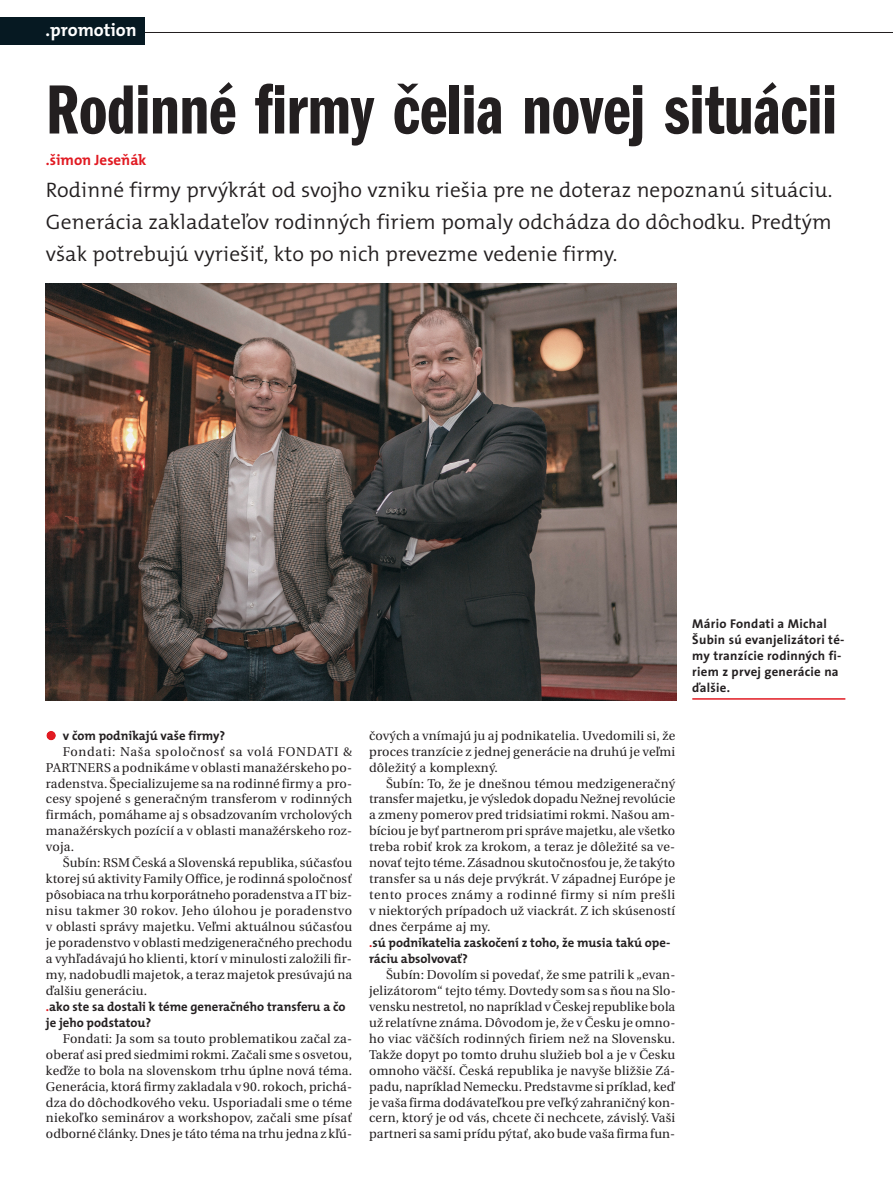
<style>
.page{position:relative;width:893px;height:1191px;background:#fff}
.page>*{position:absolute;margin:0;border:0;box-sizing:border-box;transform-origin:0 0}
.t1{font:72px "Franklin Got Itc TOT Dem Com";color:#231f20}
.t2{font:300 21px/32px "The Mix CE B4";letter-spacing:.005em;color:#231f20;text-align:justify}
.t3{font:700 18px "The Mix CE B7";color:#fff}
.t4{font:700 15px "The Mix CE B7";color:#e11a22}
.t5{font:12.75px/15.9px "Utopia CE";letter-spacing:.015em;color:#231f20;text-align:justify}
.t6{font:700 12.75px/15.9px "The Mix CE B7";color:#231f20}
.t7{font:700 12.75px/15.9px "The Sans CE B7";letter-spacing:.02em;color:#231f20}
.s1{color:#e11a22}
</style>
<div class="page">
<hr style="left:144px;top:32px;width:749px;height:1px;background:#231f20">
<img style="left:46px;top:283px;width:631px;height:417px">
<div style="left:0;top:18px;width:144px;height:27px;background:#061922"></div>
<hr style="left:692px;top:698px;width:153px;height:1px;background:#e11a22">
<svg style="left:46px;top:731px;width:10px;height:10px"></svg>
<h3 class="t3" style="left:46px;top:22px;width:93px">.promotion</h3>
<h1 class="t1" style="left:46px;top:67px;width:792px">Rodinné firmy čelia novej situácii</h1>
<p class="t4" style="left:46px;top:154px;width:102px">.šimon Jeseňák</p>
<h2 class="t2" style="left:46px;top:176px;width:788px">Rodinné firmy prvýkrát od svojho vzniku riešia pre ne doteraz nepoznanú situáciu.<br>Generácia zakladateľov rodinných firiem pomaly odchádza do dôchodku. Predtým však potrebujú vyriešiť, kto po nich prevezme vedenie firmy.</h2>
<p class="t6" style="left:63px;top:728px;width:164px">v čom podnikajú vaše firmy?</p>
<p class="t5" style="left:46px;top:744px;width:308px;text-indent:17px">Fondati: Naša spoločnosť sa volá FONDATI &amp; PARTNERS a podnikáme v oblasti manažérskeho po&shy;radenstva. Špecializujeme sa na rodinné firmy a pro&shy;cesy spojené s generačným transferom v rodinných firmách, pomáhame aj s obsadzovaním vrcholových manažérskych pozícií a v oblasti manažérskeho roz&shy;voja.</p>
<p class="t5" style="left:46px;top:856px;width:308px;text-indent:17px">Šubín: RSM Česká a Slovenská republika, súčasťou ktorej sú aktivity Family Office, je rodinná spoločnosť pôsobiaca na trhu korporátneho poradenstva a IT biz&shy;nisu takmer 30 rokov. Jeho úlohou je poradenstvo v oblasti správy majetku. Veľmi aktuálnou súčasťou je poradenstvo v oblasti medzigeneračného prechodu a vyhľadávajú ho klienti, ktorí v minulosti založili fir&shy;my, nadobudli majetok, a teraz majetok presúvajú na ďalšiu generáciu.</p>
<p class="t6" style="left:46px;top:999px;width:301px"><span class="s1">.</span>ako ste sa dostali k téme generačného transferu a čo je jeho podstatou?</p>
<p class="t5" style="left:46px;top:1031px;width:308px;text-indent:17px">Fondati: Ja som sa touto problematikou začal za&shy;oberať asi pred siedmimi rokmi. Začali sme s osvetou, keďže to bola na slovenskom trhu úplne nová téma.<br>Generácia, ktorá firmy zakladala v 90. rokoch, prichá&shy;dza do dôchodkového veku. Usporiadali sme o téme niekoľko seminárov a workshopov, začali sme písať odborné články. Dnes je táto téma na trhu jedna z kľú-</p>
<p class="t5" style="left:369px;top:728px;width:308px">čových a vnímajú ju aj podnikatelia. Uvedomili si, že proces tranzície z jednej generácie na druhú je veľmi dôležitý a komplexný.</p>
<p class="t5" style="left:369px;top:776px;width:308px;text-indent:17px">Šubín: To, že je dnešnou témou medzigeneračný transfer majetku, je výsledok dopadu Nežnej revolúcie a zmeny pomerov pred tridsiatimi rokmi. Našou am&shy;bíciou je byť partnerom pri správe majetku, ale všetko treba robiť krok za krokom, a teraz je dôležité sa ve&shy;novať tejto téme. Zásadnou skutočnosťou je, že takýto transfer sa u nás deje prvýkrát. V západnej Európe je tento proces známy a rodinné firmy si ním prešli v niektorých prípadoch už viackrát. Z ich skúseností dnes čerpáme aj my.</p>
<p class="t6" style="left:369px;top:935px;width:303px"><span class="s1">.</span>sú podnikatelia zaskočení z toho, že musia takú ope&shy;ráciu absolvovať?</p>
<p class="t5" style="left:369px;top:967px;width:308px;text-indent:17px">Šubín: Dovolím si povedať, že sme patrili k „evan&shy;jelizátorom“ tejto témy. Dovtedy som sa s ňou na Slo&shy;vensku nestretol, no napríklad v Českej republike bola už relatívne známa. Dôvodom je, že v Česku je omno&shy;ho viac väčších rodinných firiem než na Slovensku.<br>Takže dopyt po tomto druhu služieb bol a je v Česku omnoho väčší. Česká republika je navyše bližšie Zá&shy;padu, napríklad Nemecku. Predstavme si príklad, keď je vaša firma dodávateľkou pre veľký zahraničný kon&shy;cern, ktorý je od vás, chcete či nechcete, závislý. Vaši partneri sa sami prídu pýtať, ako bude vaša firma fun-</p>
<p class="t7" style="left:692px;top:617px;width:154px">Mário Fondati a Michal<br>Šubin sú evanjelizátori té&shy;my tranzície rodinných fi&shy;riem z prvej generácie na ďalšie.</p>
</div>
